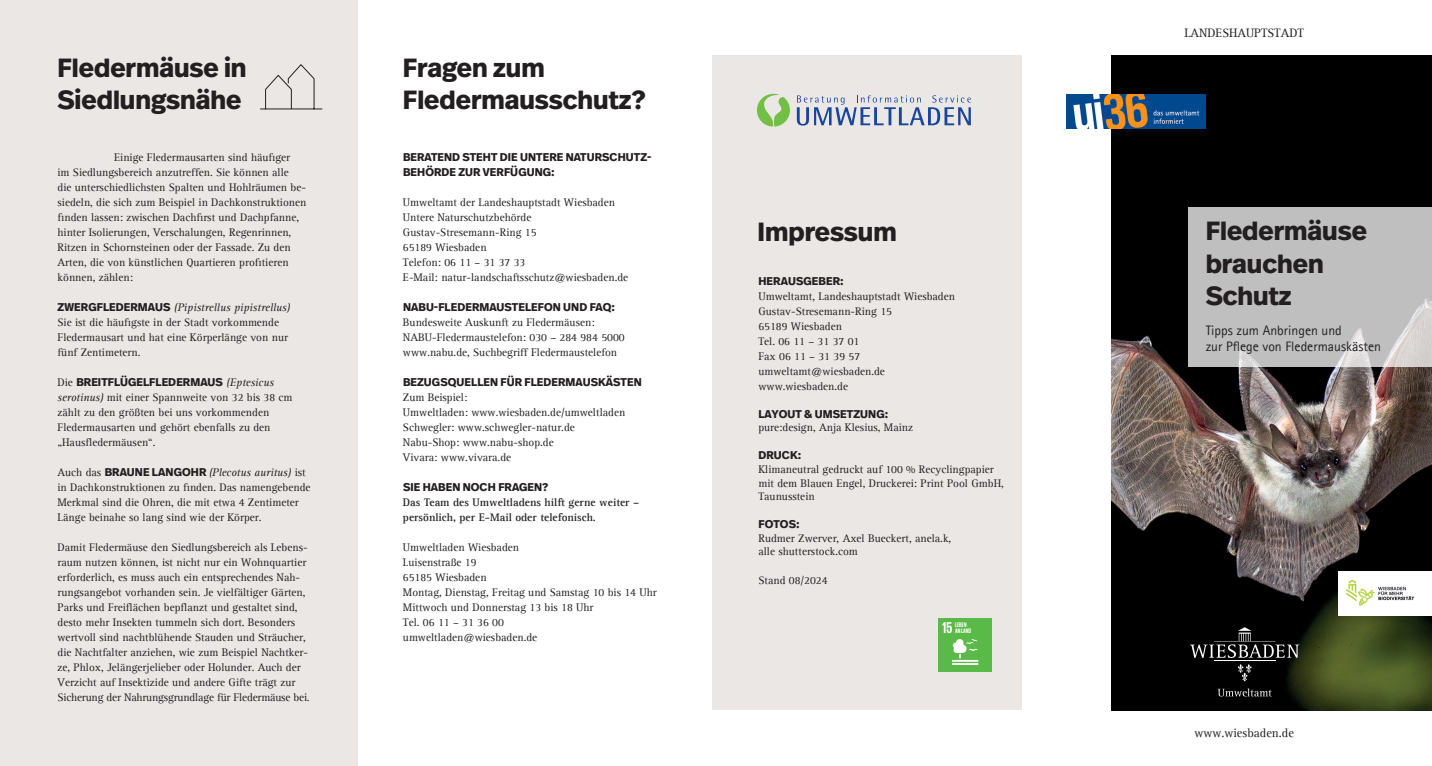
<style>
.page{position:relative;width:1432px;height:766px;background:#fff}
.page>*{position:absolute;margin:0;border:0;box-sizing:border-box;transform-origin:0 0}
.t1{font:700 26.25px/32.5px "Real Head Pro";color:#231f20}
.t2{font:13.75px/16.9px "Rotis Sans Serif";color:#231f20}
.t3{font:12.5px "Rotis Serif";color:#231f20}
.t4{font:11.25px/15px "Rotis Serif";color:#231f20}
.t5{font:700 11.25px/15px "Real Head Pro";letter-spacing:.01em;color:#231f20}
.t6{font:700 11.25px/15px "Rotis Serif";color:#231f20}
.t7{font:700 6.75px/6.4px "Giorgio Sans";letter-spacing:.01em;color:#fff}
.s1{font-family:"Real Head Pro";font-weight:700}
.s2{font-style:italic}
.s3{font-family:"Rotis Serif";font-weight:400}
.s4{font-family:"Rotis Serif";font-weight:400;font-style:italic}
</style>
<div class="page">
<img style="left:1112px;top:56px;width:320px;height:654px">
<svg style="left:1189px;top:207px;width:243px;height:160px;fill:#bfbfbf"></svg>
<img style="left:1067px;top:94px;width:138px;height:35px">
<div style="left:712px;top:56px;width:310px;height:654px;background:#eae7e5"></div>
<svg style="left:1217px;top:688px;width:54px;height:8px"></svg>
<hr style="left:1214px;top:660px;width:61px;height:1px;background:#fff">
<svg style="left:1190px;top:627px;width:109px;height:30px"></svg>
<svg style="left:1237px;top:664px;width:15px;height:17px"></svg>
<div style="left:1338px;top:571px;width:94px;height:44px;background:#fff"></div>
<img style="left:1346px;top:579px;width:69px;height:27px">
<div style="left:938px;top:617px;width:54px;height:54px;background:#5aba47"></div>
<svg style="left:942px;top:622px;width:10px;height:11px"></svg>
<svg style="left:952px;top:639px;width:26px;height:25px"></svg>
<svg style="left:797px;top:95px;width:174px;height:30px"></svg>
<svg style="left:757px;top:94px;width:33px;height:32px"></svg>
<div style="left:0;top:0;width:358px;height:765px;background:#eae7e5"></div>
<svg style="left:260px;top:64px;width:63px;height:46px"></svg>
<h1 class="t1" style="left:58px;top:51px;width:191px">Fledermäuse in<br>Siedlungsnähe</h1>
<p class="t4" style="left:58px;top:151px;width:250px;text-indent:57px">Einige Fledermausarten sind häufiger<br>im Siedlungsbereich anzutreffen. Sie können alle<br>die unterschiedlichsten Spalten und Hohlräumen be&shy;siedeln, die sich zum Beispiel in Dachkonstruktionen finden lassen: zwischen Dachfirst und Dachpfanne, hinter Isolierungen, Verschalungen, Regenrinnen, Ritzen in Schornsteinen oder der Fassade. Zu den Arten, die von künstlichen Quartieren profitieren können, zählen:</p>
<p class="t4" style="left:58px;top:301px;width:234px"><span class="s1">ZWERGFLEDERMAUS</span> <span class="s2">(Pipistrellus pipistrellus)<br></span>Sie ist die häufigste in der Stadt vorkommende Fledermausart und hat eine Körperlänge von nur fünf Zentimetern.</p>
<p class="t5" style="left:58px;top:374px;width:218px"><span class="s3">Die</span> BREITFLÜGELFLEDERMAUS <span class="s4">(Eptesicus</span></p>
<p class="t4" style="left:58px;top:391px;width:236px"><span class="s2">serotinus)</span> mit einer Spannweite von 32 bis 38 cm zählt zu den größten bei uns vorkommenden Fledermausarten und gehört ebenfalls zu den „Hausfledermäusen“.</p>
<p class="t4" style="left:58px;top:466px;width:255px">Auch das <span class="s1">BRAUNE LANGOHR</span> <span class="s2">(Plecotus auritus)</span> ist in Dachkonstruktionen zu finden. Das namengebende Merkmal sind die Ohren, die mit etwa 4 Zentimeter Länge beinahe so lang sind wie der Körper.</p>
<p class="t4" style="left:58px;top:541px;width:254px">Damit Fledermäuse den Siedlungsbereich als Lebens&shy;raum nutzen können, ist nicht nur ein Wohnquartier erforderlich, es muss auch ein entsprechendes Nah&shy;rungsangebot vorhanden sein. Je vielfältiger Gärten, Parks und Freiflächen bepflanzt und gestaltet sind, desto mehr Insekten tummeln sich dort. Besonders wertvoll sind nachtblühende Stauden und Sträucher, die Nachtfalter anziehen, wie zum Beispiel Nachtker&shy;ze, Phlox, Jelängerjelieber oder Holunder. Auch der Verzicht auf Insektizide und andere Gifte trägt zur Sicherung der Nahrungsgrundlage für Fledermäuse bei.</p>
<h1 class="t1" style="left:403px;top:51px;width:244px">Fragen zum<br>Fledermausschutz?</h1>
<p class="t5" style="left:403px;top:149px;width:250px">BERATEND STEHT DIE UNTERE NATURSCHUTZ-<br>BEHÖRDE ZUR VERFÜGUNG:</p>
<p class="t4" style="left:403px;top:196px;width:227px">Umweltamt der Landeshauptstadt Wiesbaden<br>Untere Naturschutzbehörde<br>Gustav-Stresemann-Ring 15<br>65189 Wiesbaden<br>Telefon: 06 11 – 31 37 33<br>E-Mail: natur-landschaftsschutz@wiesbaden.de</p>
<p class="t5" style="left:403px;top:299px;width:213px">NABU-FLEDERMAUSTELEFON UND FAQ:</p>
<p class="t4" style="left:403px;top:316px;width:223px">Bundesweite Auskunft zu Fledermäusen:<br>NABU-Fledermaustelefon: 030 – 284 984 5000 www.nabu.de, Suchbegriff Fledermaustelefon</p>
<p class="t5" style="left:403px;top:374px;width:240px">BEZUGSQUELLEN FÜR FLEDERMAUSKÄSTEN</p>
<p class="t4" style="left:403px;top:391px;width:224px">Zum Beispiel:<br>Umweltladen: www.wiesbaden.de/umweltladen<br>Schwegler: www.schwegler-natur.de<br>Nabu-Shop: www.nabu-shop.de<br>Vivara: www.vivara.de</p>
<p class="t5" style="left:403px;top:479px;width:147px">SIE HABEN NOCH FRAGEN?</p>
<p class="t6" style="left:403px;top:496px;width:238px">Das Team des Umweltladens hilft gerne weiter – persönlich, per E-Mail oder telefonisch.</p>
<p class="t4" style="left:403px;top:541px;width:255px">Umweltladen Wiesbaden<br>Luisenstraße 19<br>65185 Wiesbaden<br>Montag, Dienstag, Freitag und Samstag 10 bis 14 Uhr<br>Mittwoch und Donnerstag 13 bis 18 Uhr<br>Tel. 06 11 – 31 36 00<br>umweltladen@wiesbaden.de</p>
<h1 class="t1" style="left:757px;top:214px;width:141px">Impressum</h1>
<p class="t5" style="left:758px;top:273px;width:87px">HERAUSGEBER:</p>
<p class="t4" style="left:758px;top:290px;width:198px">Umweltamt, Landeshauptstadt Wiesbaden<br>Gustav-Stresemann-Ring 15<br>65189 Wiesbaden<br>Tel. 06 11 – 31 37 01<br>Fax 06 11 – 31 39 57 umweltamt@wiesbaden.de www.wiesbaden.de</p>
<p class="t5" style="left:758px;top:406px;width:131px">LAYOUT &amp; UMSETZUNG:</p>
<p class="t4" style="left:758px;top:421px;width:156px">pure:design, Anja Klesius, Mainz</p>
<p class="t5" style="left:758px;top:447px;width:44px">DRUCK:</p>
<p class="t4" style="left:758px;top:463px;width:247px;line-height:13.8px">Klimaneutral gedruckt auf 100 % Recyclingpapier mit dem Blauen Engel, Druckerei: Print Pool GmbH,<br>Taunusstein</p>
<p class="t5" style="left:758px;top:516px;width:43px">FOTOS:</p>
<p class="t4" style="left:758px;top:532px;width:194px;line-height:13.8px">Rudmer Zwerver, Axel Bueckert, anela.k, alle shutterstock.com</p>
<p class="t4" style="left:758px;top:574px;width:71px">Stand 08/2024</p>
<p class="t7" style="left:955px;top:620px;width:18px">LEBEN<br>AN LAND</p>
<p class="t3" style="left:1184px;top:28px;width:121px">LANDESHAUPTSTADT</p>
<h1 class="t1" style="left:1205px;top:214px;width:163px">Fledermäuse brauchen<br>Schutz</h1>
<p class="t2" style="left:1205px;top:322px;width:177px">Tipps zum Anbringen und<br>zur Pflege von Fledermauskästen</p>
<p class="t3" style="left:1194px;top:727px;width:101px">www.wiesbaden.de</p>
</div>
